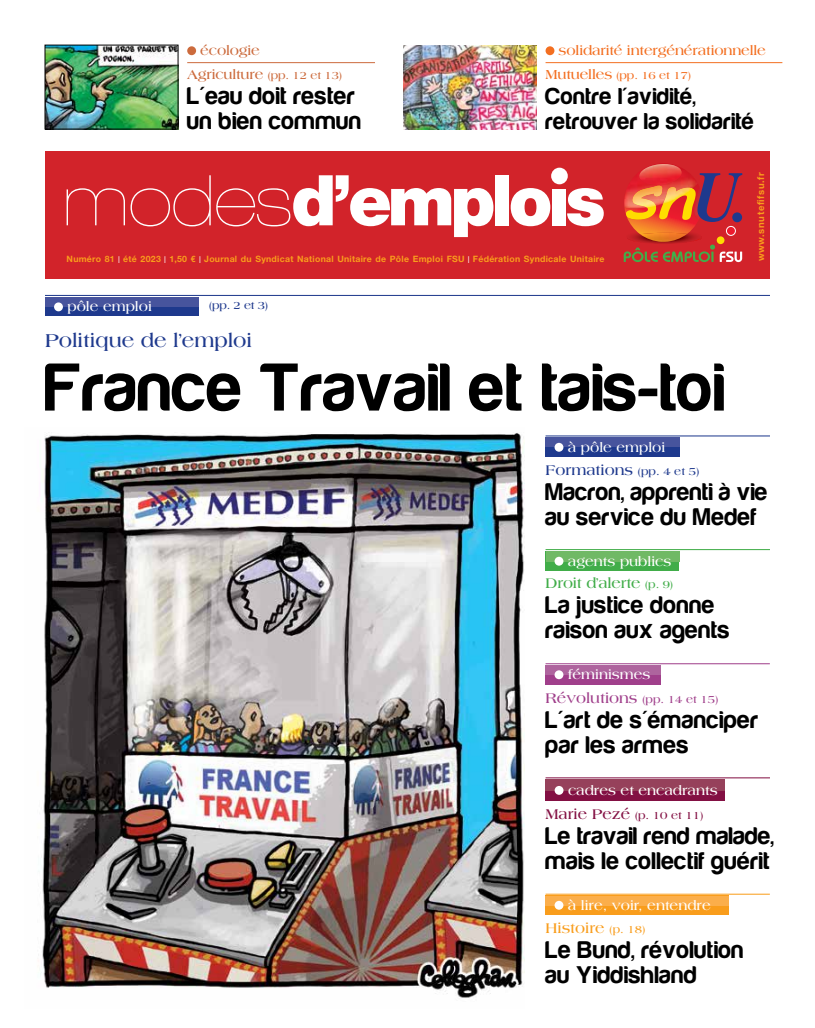
<style>
.page{position:relative;width:815px;height:1028px;background:#fff}
.page>*{position:absolute;margin:0;border:0;box-sizing:border-box;transform-origin:0 0}
.t1{font:70px "Harabara";letter-spacing:.02em;color:#000}
.t2{font:25px/25px "Harabara";letter-spacing:.03em;color:#000}
.t3{font:23.75px/25px "Harabara";letter-spacing:.03em;color:#000}
.t4{font:700 20px "Americana Std";color:#1e398d}
.t5{font:700 15px "Americana Std";color:#a03f8b}
.t6{font:700 15px "Americana Std";color:#1e398d}
.t7{font:700 15px "Americana Std";letter-spacing:-.01em;color:#41ad49}
.t8{font:700 15px "Americana Std";color:#f99d1c}
.t9{font:700 13.88px "Americana Std";color:#fff}
.t10{font:700 13.88px "Americana Std";letter-spacing:-.01em;color:#f36f21}
.t11{font:700 13.88px/23.8px "Americana Std";letter-spacing:-.01em;color:#cc6b3d}
.t12{font:700 11.25px "Americana Std";letter-spacing:-.01em;color:#f36f21}
.t13{font:700 11.25px "Americana Std";color:#831043}
.t14{font:700 11.25px "Americana Std";color:#1e398d}
.t15{font:700 9.5px "Helvetica Neue";letter-spacing:.06em;color:#f99d1c}
.t16{font:700 8.75px "Helvetica Neue";letter-spacing:.03em;color:#f99d1c}
.s1{font-size:11.25px}
.s2{font-size:13.88px}
.s3{font-size:13.12px;color:#fff}
.s4{font-size:15px}
</style>
<div class="page">
<div style="left:45px;top:151px;width:725px;height:128px;background:#d2232a"></div>
<div style="left:551px;top:168px;width:17px;height:16px;background:#fff;border-radius:50%"></div>
<div style="left:495px;top:175px;width:14px;height:50px;background:#fff"></div>
<svg style="left:511px;top:188px;width:39px;height:38px"></svg>
<div style="left:552px;top:189px;width:14px;height:36px;background:#fff"></div>
<svg style="left:567px;top:188px;width:37px;height:38px"></svg>
<svg style="left:67px;top:188px;width:58px;height:37px"></svg>
<svg style="left:131px;top:175px;width:362px;height:62px"></svg>
<svg style="left:624px;top:229px;width:118px;height:33px"></svg>
<div style="left:717px;top:236px;width:7px;height:8px;background:#fd0;border-radius:50%"></div>
<img style="left:624px;top:163px;width:64px;height:45px">
<img style="left:639px;top:164px;width:43px;height:9px">
<svg style="left:625px;top:173px;width:117px;height:49px"></svg>
<div style="left:726px;top:226px;width:9px;height:9px;background:#ed1b2f;border-radius:50%"></div>
<div style="left:726px;top:226px;width:10px;height:10px;border:1px solid #fff;border-radius:50%"></div>
<img style="left:40px;top:433px;width:484px;height:565px">
<img style="left:47px;top:47px;width:129px;height:80px">
<hr style="left:546px;top:62px;width:236px;height:1px;background:#f36f21">
<div style="left:546px;top:46px;width:8px;height:9px;background:#f36f21;border-radius:50%"></div>
<img style="left:403px;top:45px;width:133px;height:84px">
<hr style="left:546px;top:663px;width:224px;height:1px;background:#a03f8b">
<div style="left:546px;top:666px;width:115px;height:18px;background:#a03f8b"></div>
<div style="left:546px;top:665px;width:115px;height:10px;background:#ae649e"></div>
<div style="left:555px;top:670px;width:8px;height:9px;background:#fff;border-radius:50%"></div>
<div style="left:546px;top:895px;width:183px;height:20px;background:#f99d1c"></div>
<div style="left:546px;top:895px;width:183px;height:10px;background:#fbae4b"></div>
<hr style="left:546px;top:893px;width:224px;height:1px;background:#f99d1c">
<div style="left:555px;top:900px;width:8px;height:9px;background:#fff;border-radius:50%"></div>
<hr style="left:546px;top:549px;width:224px;height:1px;background:#41ad49">
<div style="left:546px;top:551px;width:133px;height:20px;background:#41ad49"></div>
<div style="left:546px;top:551px;width:133px;height:11px;background:#70b965"></div>
<div style="left:555px;top:557px;width:8px;height:8px;background:#fff;border-radius:50%"></div>
<div style="left:546px;top:780px;width:179px;height:20px;background:#831043"></div>
<div style="left:546px;top:780px;width:179px;height:11px;background:#96415b"></div>
<div style="left:555px;top:786px;width:8px;height:8px;background:#fff;border-radius:50%"></div>
<hr style="left:546px;top:777px;width:224px;height:1px;background:#831043">
<hr style="left:187px;top:62px;width:188px;height:1px;background:#cc6b3d">
<div style="left:187px;top:46px;width:9px;height:9px;background:#cc6b3d;border-radius:50%"></div>
<div style="left:546px;top:437px;width:134px;height:19px;background:#1e398d"></div>
<div style="left:546px;top:437px;width:134px;height:10px;background:#47549d"></div>
<div style="left:555px;top:443px;width:8px;height:9px;background:#fff;border-radius:50%"></div>
<hr style="left:546px;top:435px;width:224px;height:1px;background:#1e398d">
<div style="left:45px;top:297px;width:153px;height:19px;background:#1e398d"></div>
<div style="left:45px;top:297px;width:153px;height:10px;background:#47549d"></div>
<div style="left:54px;top:302px;width:9px;height:9px;background:#fff;border-radius:50%"></div>
<hr style="left:45px;top:295px;width:725px;height:1px;background:#1e398d">
<p class="t11" style="left:187px;top:39px;width:156px;text-indent:13px">écologie<br>Agriculture <span class="s1">(pp. 12 et 13)</span></p>
<p class="t2" style="left:187px;top:83px;width:175px">L'eau doit rester un bien commun</p>
<p class="t10" style="left:559px;top:43px;width:209px">solidarité intergénérationnelle</p>
<p class="t12" style="left:546px;top:69px;width:147px"><span class="s2">Mutuelles</span> (pp. 16 et 17)</p>
<p class="t3" style="left:546px;top:84px;width:210px">Contre l'avidité, retrouver la solidarité</p>
<p class="t16" style="left:67px;top:253px;width:539px">Numéro 81 <span class="s3">ı</span> été 2023 <span class="s3">ı</span> 1,50 € <span class="s3">ı</span> Journal du Syndicat National Unitaire de Pôle Emploi FSU <span class="s3">ı</span> Fédération Syndicale Unitaire</p>
<p class="t9" style="left:67px;top:299px;width:86px">pôle emploi</p>
<p class="t14" style="left:209px;top:299px;width:60px">(pp. 2 et 3)</p>
<p class="t4" style="left:45px;top:329px;width:209px">Politique de l’emploi</p>
<h1 class="t1" style="left:45px;top:351px;width:681px">France Travail et tais-toi</h1>
<p class="t9" style="left:568px;top:439px;width:99px">à pôle emploi</p>
<p class="t15" style="left:755px;top:261px;width:91px;rotate:-90deg">www.snutefifsu.fr</p>
<p class="t6" style="left:546px;top:461px;width:155px">Formations <span class="s1">(pp. 4 et 5)</span></p>
<p class="t2" style="left:546px;top:479px;width:223px">Macron, apprenti à vie au service du Medef</p>
<p class="t9" style="left:568px;top:553px;width:105px">agents publics</p>
<p class="t7" style="left:546px;top:574px;width:129px">Droit d’alerte <span class="s1">(p. 9)</span></p>
<p class="t2" style="left:546px;top:592px;width:186px">La justice donne raison aux agents</p>
<p class="t9" style="left:568px;top:667px;width:84px">féminismes</p>
<p class="t5" style="left:546px;top:689px;width:174px">Révolutions <span class="s1">(pp. 14 et 15)</span></p>
<p class="t2" style="left:546px;top:707px;width:214px">L'art de s'émanciper par les armes</p>
<p class="t9" style="left:568px;top:782px;width:151px">cadres et encadrants</p>
<p class="t13" style="left:546px;top:808px;width:159px"><span class="s4">Marie Pezé</span> (p. 10 et 11)</p>
<p class="t2" style="left:546px;top:823px;width:230px">Le travail rend malade, mais le collectif guérit</p>
<p class="t9" style="left:568px;top:897px;width:144px">à lire, voir, entendre</p>
<p class="t8" style="left:546px;top:919px;width:101px">Histoire <span class="s1">(p. 18)</span></p>
<p class="t2" style="left:546px;top:937px;width:199px">Le Bund, révolution au Yiddishland</p>
</div>
